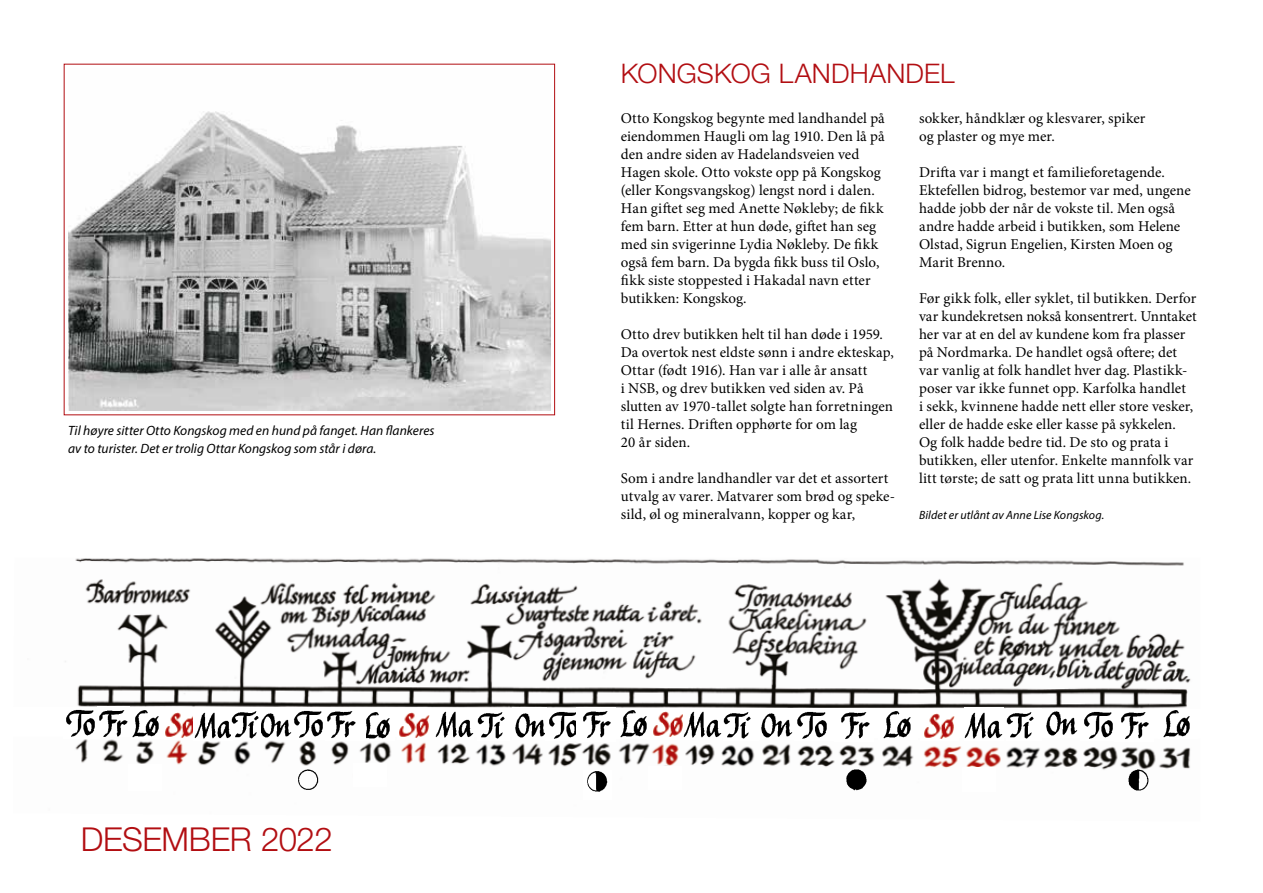
<style>
.page{position:relative;width:1263px;height:893px;background:#fff}
.page>*{position:absolute;margin:0;border:0;box-sizing:border-box;transform-origin:0 0}
.t1{font:300 33px "Helvetica Neue LT Pro";letter-spacing:-.015em;color:#b20e12}
.t2{font:300 27px "Helvetica Neue LT Pro";letter-spacing:.005em;color:#b20e12}
.t3{font:15px/18px "Minion Pro";color:#000}
.t4{font:italic 13.5px/18px "Myriad Pro";color:#000}
.t5{font:italic 12px "Myriad Pro";letter-spacing:.005em;color:#000}
</style>
<div class="page">
<img style="left:65px;top:558px;width:1126px;height:212px">
<div style="left:128px;top:765px;width:33px;height:26px;background:#fff"></div>
<div style="left:353px;top:763px;width:33px;height:24px;background:#fff"></div>
<div style="left:648px;top:766px;width:34px;height:24px;background:#fff"></div>
<div style="left:962px;top:767px;width:34px;height:25px;background:#fff"></div>
<img style="left:846px;top:769px;width:22px;height:22px">
<img style="left:587px;top:771px;width:21px;height:21px">
<img style="left:1126px;top:769px;width:24px;height:22px">
<img style="left:297px;top:768px;width:22px;height:22px">
<svg style="left:65px;top:706px;width:1126px;height:33px"></svg>
<div style="left:362px;top:709px;width:33px;height:32px;background:#fff"></div>
<img style="left:366px;top:712px;width:24px;height:27px">
<div style="left:397px;top:709px;width:39px;height:31px;background:#fff"></div>
<img style="left:399px;top:712px;width:31px;height:26px">
<div style="left:615px;top:709px;width:39px;height:29px;background:#fff"></div>
<img style="left:620px;top:710px;width:27px;height:28px">
<div style="left:1158px;top:709px;width:39px;height:29px;background:#fff"></div>
<img style="left:1163px;top:710px;width:27px;height:28px">
<div style="left:879px;top:709px;width:39px;height:31px;background:#fff"></div>
<img style="left:883px;top:711px;width:28px;height:28px">
<div style="left:648px;top:708px;width:40px;height:32px;background:#fff"></div>
<img style="left:653px;top:711px;width:30px;height:26px">
<div style="left:512px;top:707px;width:34px;height:33px;background:#fff"></div>
<img style="left:515px;top:713px;width:30px;height:25px">
<div style="left:723px;top:708px;width:35px;height:33px;background:#fff"></div>
<img style="left:683px;top:711px;width:68px;height:30px">
<div style="left:1006px;top:708px;width:36px;height:33px;background:#fff"></div>
<img style="left:1006px;top:712px;width:28px;height:27px">
<div style="left:63px;top:707px;width:38px;height:31px;background:#fff"></div>
<img style="left:66px;top:709px;width:29px;height:28px">
<img style="left:1080px;top:709px;width:34px;height:31px">
<img style="left:546px;top:709px;width:30px;height:31px">
<div style="left:794px;top:709px;width:43px;height:31px;background:#fff"></div>
<img style="left:797px;top:711px;width:30px;height:28px">
<div style="left:97px;top:706px;width:33px;height:30px;background:#fff"></div>
<img style="left:99px;top:710px;width:29px;height:26px">
<div style="left:131px;top:707px;width:41px;height:32px;background:#fff"></div>
<img style="left:132px;top:710px;width:27px;height:28px">
<div style="left:921px;top:709px;width:38px;height:32px;background:#fff"></div>
<img style="left:924px;top:713px;width:30px;height:26px">
<img style="left:164px;top:711px;width:29px;height:29px">
<svg style="left:758px;top:708px;width:36px;height:32px"></svg>
<img style="left:1045px;top:709px;width:32px;height:29px">
<div style="left:254px;top:708px;width:42px;height:32px;background:#fff"></div>
<img style="left:261px;top:713px;width:31px;height:25px">
<div style="left:477px;top:712px;width:33px;height:29px;background:#fff"></div>
<img style="left:477px;top:712px;width:28px;height:27px">
<div style="left:964px;top:707px;width:39px;height:34px;background:#fff"></div>
<img style="left:964px;top:712px;width:39px;height:27px">
<div style="left:193px;top:709px;width:40px;height:32px;background:#fff"></div>
<img style="left:194px;top:712px;width:66px;height:29px">
<svg style="left:232px;top:707px;width:29px;height:33px"></svg>
<img style="left:436px;top:711px;width:38px;height:29px">
<svg style="left:683px;top:711px;width:39px;height:29px"></svg>
<div style="left:576px;top:707px;width:39px;height:34px;background:#fff"></div>
<img style="left:583px;top:711px;width:28px;height:28px">
<div style="left:834px;top:709px;width:40px;height:33px;background:#fff"></div>
<img style="left:841px;top:712px;width:29px;height:27px">
<div style="left:1114px;top:709px;width:39px;height:33px;background:#fff"></div>
<img style="left:1121px;top:712px;width:28px;height:28px">
<div style="left:293px;top:708px;width:32px;height:32px;background:#fff"></div>
<img style="left:293px;top:710px;width:32px;height:31px">
<svg style="left:325px;top:708px;width:40px;height:33px"></svg>
<img style="left:68px;top:111px;width:482px;height:300px">
<p class="t4" style="left:68px;top:422px;width:368px">Til høyre sitter Otto Kongskog med en hund på fanget. Han flankeres av to turister. Det er trolig Ottar Kongskog som står i døra.</p>
<h1 class="t1" style="left:81px;top:819px;width:253px">DESEMBER 2022</h1>
<h2 class="t2" style="left:621px;top:57px;width:335px">KONGSKOG LANDHANDEL</h2>
<p class="t3" style="left:621px;top:109px;width:265px">Otto Kongskog begynte med landhandel på eiendommen Haugli om lag 1910. Den lå på den andre siden av Hadelandsveien ved Hagen skole. Otto vokste opp på Kongskog (eller Kongsvangskog) lengst nord i dalen.<br>Han giftet seg med Anette Nøkleby; de fikk fem barn. Etter at hun døde, giftet han seg med sin svigerinne Lydia Nøkleby. De fikk også fem barn. Da bygda fikk buss til Oslo, fikk siste stoppested i Hakadal navn etter butikken: Kongskog.</p>
<p class="t3" style="left:621px;top:325px;width:274px">Otto drev butikken helt til han døde i 1959.<br>Da overtok nest eldste sønn i andre ekteskap, Ottar (født 1916). Han var i alle år ansatt<br>i NSB, og drev butikken ved siden av. På slutten av 1970-tallet solgte han forretningen til Hernes. Driften opphørte for om lag<br>20 år siden.</p>
<p class="t3" style="left:621px;top:469px;width:276px">Som i andre landhandler var det et assortert utvalg av varer. Matvarer som brød og speke&shy;sild, øl og mineralvann, kopper og kar,</p>
<p class="t3" style="left:919px;top:109px;width:228px">sokker, håndklær og klesvarer, spiker og plaster og mye mer.</p>
<p class="t3" style="left:919px;top:163px;width:273px">Drifta var i mangt et familieforetagende.<br>Ektefellen bidrog, bestemor var med, ungene hadde jobb der når de vokste til. Men også andre hadde arbeid i butikken, som Helene Olstad, Sigrun Engelien, Kirsten Moen og Marit Brenno.</p>
<p class="t3" style="left:919px;top:289px;width:279px">Før gikk folk, eller syklet, til butikken. Derfor var kundekretsen nokså konsentrert. Unntaket her var at en del av kundene kom fra plasser på Nordmarka. De handlet også oftere; det var vanlig at folk handlet hver dag. Plastikk&shy;poser var ikke funnet opp. Karfolka handlet<br>i sekk, kvinnene hadde nett eller store vesker, eller de hadde eske eller kasse på sykkelen.<br>Og folk hadde bedre tid. De sto og prata i butikken, eller utenfor. Enkelte mannfolk var litt tørste; de satt og prata litt unna butikken.</p>
<p class="t5" style="left:919px;top:507px;width:187px">Bildet er utlånt av Anne Lise Kongskog.</p>
</div>
